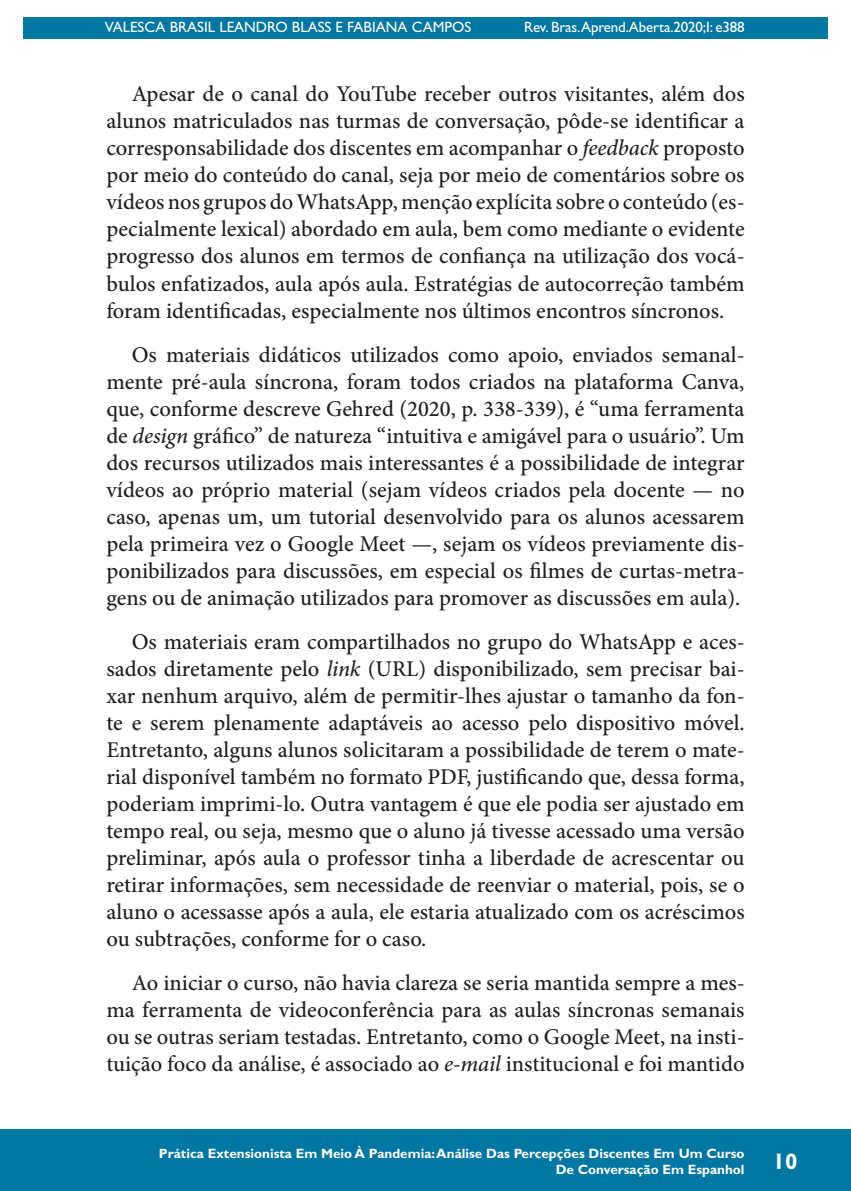
<style>
.page{position:relative;width:851px;height:1191px;background:#fff}
.page>*{position:absolute;margin:0;border:0;box-sizing:border-box;transform-origin:0 0}
.Texto_corrido{font:500 22.5px/27px "Minion Pro";color:#231f20;text-align:justify}
.t1{font:700 22.5px "Gill Sans Std";color:#fff}
.t2{font:15px "Gill Sans Std";color:#fff}
.t3{font:700 13.5px/16.2px "Gill Sans Std";color:#fff;text-align:right}
.s1{font-style:italic}
</style>
<div class="page">
<hr style="left:104px;top:0;width:1px;height:467px;background:#0076a3">
<div style="left:23px;top:17px;width:804px;height:21px;background:#0076a3"></div>
<div style="left:0;top:1129px;width:850px;height:62px;background:#0076a3"></div>
<p class="t2" style="left:105px;top:18px;width:368px">VALESCA BRASIL LEANDRO BLASS E FABIANA CAMPOS</p>
<p class="t2" style="left:524px;top:18px;width:222px">Rev. Bras.Aprend.Aberta.2020;I: e388</p>
<p class="Texto_corrido" style="left:106px;top:81px;width:639px;text-indent:26px">Apesar de o canal do YouTube receber outros visitantes, além dos alunos matriculados nas turmas de conversação, pôde-se identificar a corresponsabilidade dos discentes em acompanhar o <span class="s1">feedback</span> proposto por meio do conteúdo do canal, seja por meio de comentários sobre os vídeos nos grupos do WhatsApp, menção explícita sobre o conteúdo (es&shy;pecialmente lexical) abordado em aula, bem como mediante o evidente progresso dos alunos em termos de confiança na utilização dos vocá&shy;bulos enfatizados, aula após aula. Estratégias de autocorreção também foram identificadas, especialmente nos últimos encontros síncronos.</p>
<p class="Texto_corrido" style="left:106px;top:341px;width:639px;text-indent:26px">Os materiais didáticos utilizados como apoio, enviados semanal&shy;mente pré-aula síncrona, foram todos criados na plataforma Canva, que, conforme descreve Gehred (2020, p. 338-339), é “uma ferramenta de <span class="s1">design</span> gráfico” de natureza “intuitiva e amigável para o usuário”. Um dos recursos utilizados mais interessantes é a possibilidade de integrar vídeos ao próprio material (sejam vídeos criados pela docente — no caso, apenas um, um tutorial desenvolvido para os alunos acessarem pela primeira vez o Google Meet —, sejam os vídeos previamente dis&shy;ponibilizados para discussões, em especial os filmes de curtas-metra&shy;gens ou de animação utilizados para promover as discussões em aula).</p>
<p class="Texto_corrido" style="left:106px;top:628px;width:639px;text-indent:26px">Os materiais eram compartilhados no grupo do WhatsApp e aces&shy;sados diretamente pelo <span class="s1">link</span> (URL) disponibilizado, sem precisar bai&shy;xar nenhum arquivo, além de permitir-lhes ajustar o tamanho da fon&shy;te e serem plenamente adaptáveis ao acesso pelo dispositivo móvel.<br>Entretanto, alguns alunos solicitaram a possibilidade de terem o mate&shy;rial disponível também no formato PDF, justificando que, dessa forma, poderiam imprimi-lo. Outra vantagem é que ele podia ser ajustado em tempo real, ou seja, mesmo que o aluno já tivesse acessado uma versão preliminar, após aula o professor tinha a liberdade de acrescentar ou retirar informações, sem necessidade de reenviar o material, pois, se o aluno o acessasse após a aula, ele estaria atualizado com os acréscimos ou subtrações, conforme for o caso.</p>
<p class="Texto_corrido" style="left:106px;top:969px;width:639px;text-indent:26px">Ao iniciar o curso, não havia clareza se seria mantida sempre a mes&shy;ma ferramenta de videoconferência para as aulas síncronas semanais ou se outras seriam testadas. Entretanto, como o Google Meet, na insti&shy;tuição foco da análise, é associado ao <span class="s1">e-mail</span> institucional e foi mantido</p>
<p class="t3" style="left:159px;top:1145px;width:587px">Prática Extensionista Em Meio À Pandemia: Análise Das Percepções Discentes Em Um Curso<br>De Conversação Em Espanhol</p>
<p class="t1" style="left:772px;top:1148px;width:26px">10</p>
</div>
